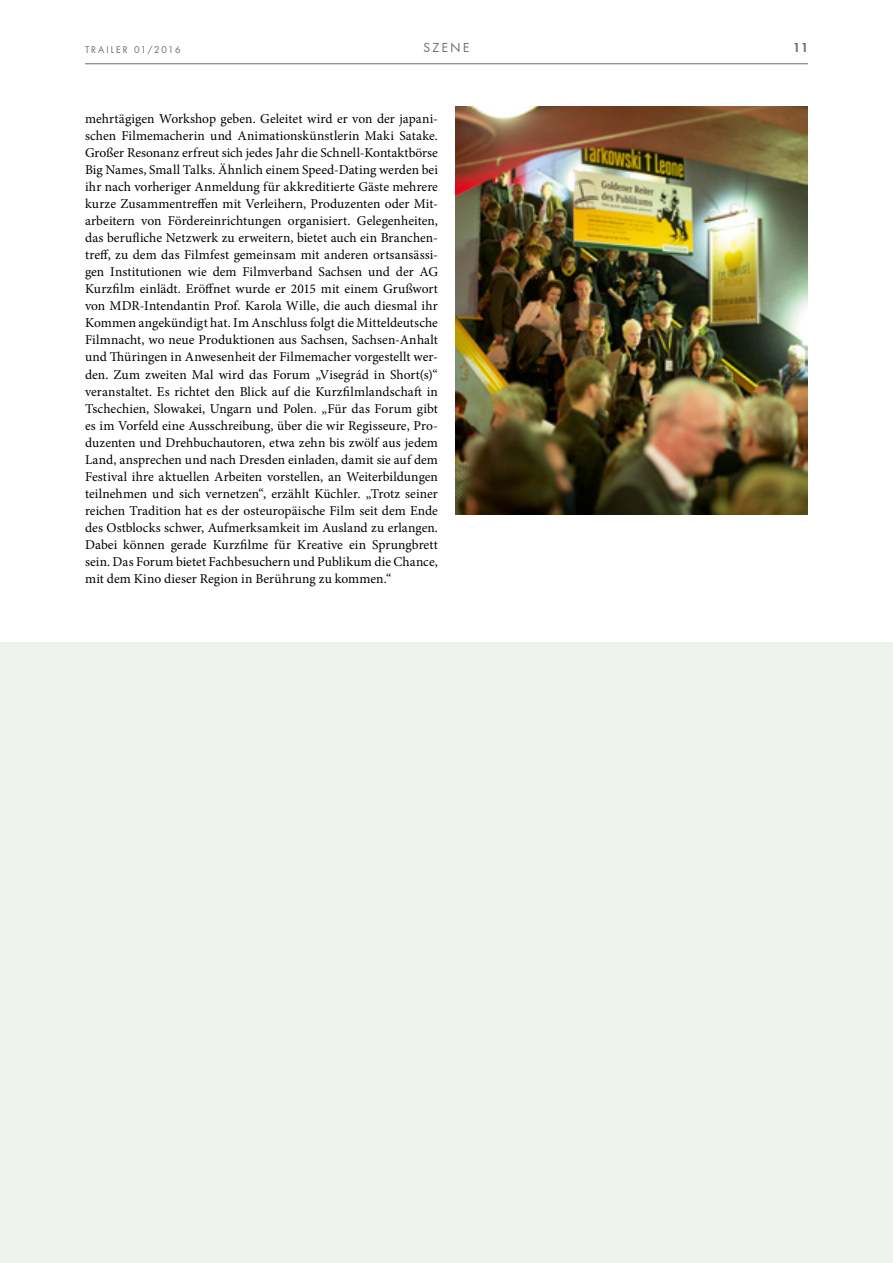
<style>
.page{position:relative;width:893px;height:1263px;background:#fff}
.page>*{position:absolute;margin:0;border:0;box-sizing:border-box;transform-origin:0 0}
.t1{font:13.5px/17px "Minion Pro";letter-spacing:.01em;color:#000;text-align:justify}
.t2{font:12px "Futura Std";letter-spacing:.2em;color:#677168}
.t3{font:800 12px "Futura Std";color:#677168}
.t4{font:9px "Futura Std";letter-spacing:.215em;color:#677168}
</style>
<div class="page">
<hr style="left:85px;top:63px;width:723px;height:1px;background:#677168">
<div style="left:0;top:642px;width:893px;height:621px;background:#eff1ef"></div>
<img style="left:455px;top:106px;width:353px;height:408px">
<p class="t4" style="left:85px;top:43px;width:97px">TRAILER 01/2016</p>
<p class="t2" style="left:423px;top:40px;width:48px">SZENE</p>
<p class="t3" style="left:793px;top:40px;width:16px">11</p>
<p class="t1" style="left:85px;top:111px;width:354px">mehrtägigen Workshop geben. Geleitet wird er von der japani&shy;schen Filmemacherin und Animationskünstlerin Maki Satake.<br>Großer Resonanz erfreut sich jedes Jahr die Schnell-Kontaktbörse Big Names, Small Talks. Ähnlich einem Speed-Dating werden bei ihr nach vorheriger Anmeldung für akkreditierte Gäste mehrere kurze Zusammentreffen mit Verleihern, Produzenten oder Mit&shy;arbeitern von Fördereinrichtungen organisiert. Gelegenheiten, das berufliche Netzwerk zu erweitern, bietet auch ein Branchen&shy;treff, zu dem das Filmfest gemeinsam mit anderen ortsansässi&shy;gen Institutionen wie dem Filmverband Sachsen und der AG Kurzfilm einlädt. Eröffnet wurde er 2015 mit einem Grußwort von MDR-Intendantin Prof. Karola Wille, die auch diesmal ihr Kommen angekündigt hat. Im Anschluss folgt die Mitteldeutsche Filmnacht, wo neue Produktionen aus Sachsen, Sachsen-Anhalt und Thüringen in Anwesenheit der Filmemacher vorgestellt wer&shy;den. Zum zweiten Mal wird das Forum „Visegrád in Short(s)“ veranstaltet. Es richtet den Blick auf die Kurzfilmlandschaft in Tschechien, Slowakei, Ungarn und Polen. „Für das Forum gibt es im Vorfeld eine Ausschreibung, über die wir Regisseure, Pro&shy;duzenten und Drehbuchautoren, etwa zehn bis zwölf aus jedem Land, ansprechen und nach Dresden einladen, damit sie auf dem Festival ihre aktuellen Arbeiten vorstellen, an Weiterbildungen teilnehmen und sich vernetzen“, erzählt Küchler. „Trotz seiner reichen Tradition hat es der osteuropäische Film seit dem Ende des Ostblocks schwer, Aufmerksamkeit im Ausland zu erlangen.<br>Dabei können gerade Kurzfilme für Kreative ein Sprungbrett sein. Das Forum bietet Fachbesuchern und Publikum die Chance, mit dem Kino dieser Region in Berührung zu kommen.“</p>
</div>
